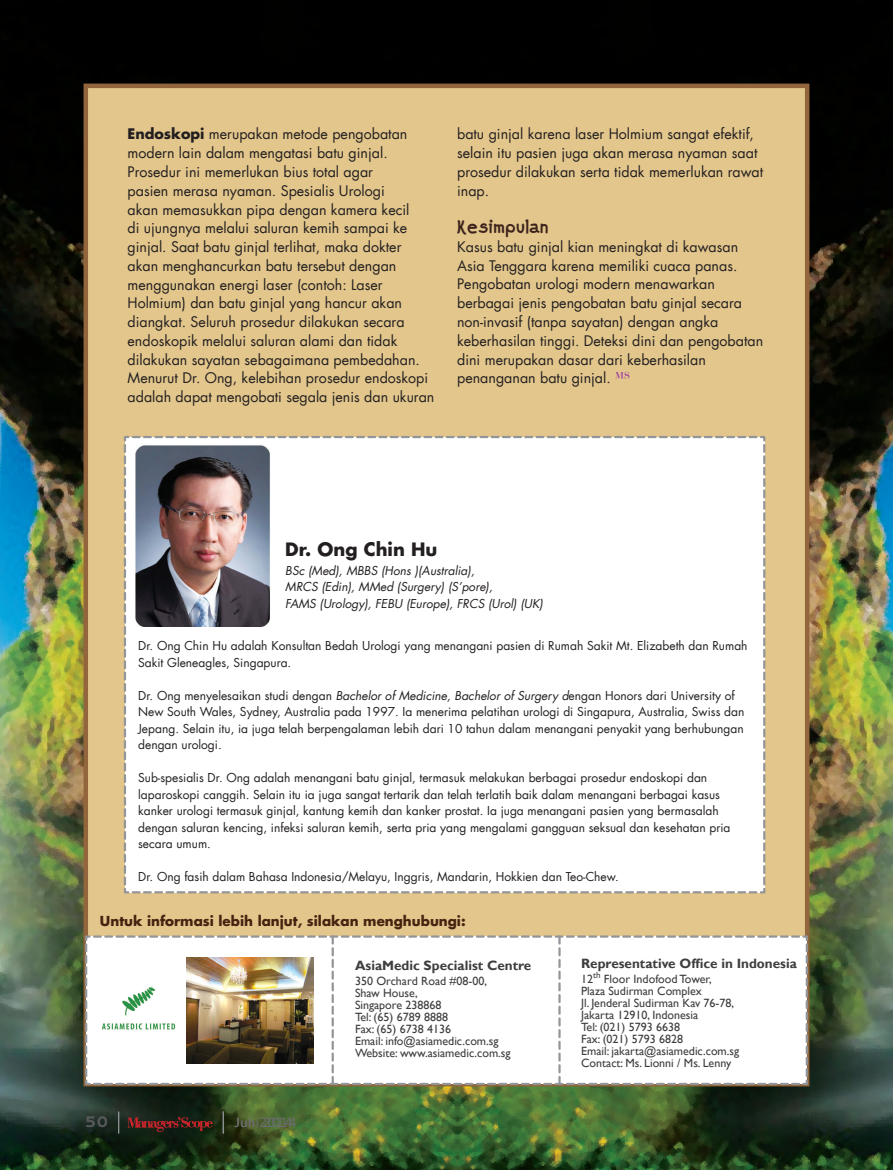
<style>
.page{position:relative;width:893px;height:1170px;background:#fff}
.page>*{position:absolute;margin:0;border:0;box-sizing:border-box;transform-origin:0 0}
.Paragraph_Style_1{font:700 18px "Futura LT";color:#231f20}
.t1{font:700 18px "Aprim";color:#3d231c}
.t2{font:700 15px "Cantarell";color:#57585a}
.Paragraph_Style_1-2{font:14.25px/18.8px "Futura LT";color:#231f20}
.Bodytex{font:700 13.5px "Gill Sans";color:#3e3e3f}
.Paragraph_Style_1-3{font:700 13.5px "Futura LT";color:#452310}
.t3{font:13.5px "Cantarell";color:#6c6d70}
.Paragraph_Style_1-4{font:12px/16.5px "Futura LT";color:#231f20}
.Bodytex-2{font:12px "Gill Sans";color:#3e3e3f}
.Paragraph_Style_1-5{font:italic 12px "Futura LT";color:#231f20}
.s1{font-weight:700}
.s2{font-style:italic}
</style>
<div class="page">
<img style="left:0;top:0;width:893px;height:1169px">
<div style="left:84px;top:84px;width:725px;height:1002px;background:#e2c68c;border:4px solid #93653c"></div>
<svg style="left:615px;top:372px;width:14px;height:7px"></svg>
<svg style="left:84px;top:934px;width:725px;height:152px"></svg>
<svg style="left:85px;top:935px;width:723px;height:149px;background:#eceae5"></svg>
<svg style="left:128px;top:1117px;width:85px;height:14px"></svg>
<svg style="left:118px;top:1111px;width:1px;height:22px"></svg>
<svg style="left:223px;top:1111px;width:1px;height:22px"></svg>
<div style="left:123px;top:436px;width:643px;height:458px;background:#fff"></div>
<img style="left:129px;top:441px;width:145px;height:185px">
<p class="Paragraph_Style_1-2" style="left:128px;top:125px;width:308px"><span class="s1">Endoskopi</span> merupakan metode pengobatan modern lain dalam mengatasi batu ginjal.<br>Prosedur ini memerlukan bius total agar<br>pasien merasa nyaman. Spesialis Urologi<br>akan memasukkan pipa dengan kamera kecil<br>di ujungnya melalui saluran kemih sampai ke ginjal. Saat batu ginjal terlihat, maka dokter akan menghancurkan batu tersebut dengan menggunakan energi laser (contoh: Laser Holmium) dan batu ginjal yang hancur akan diangkat. Seluruh prosedur dilakukan secara endoskopik melalui saluran alami dan tidak dilakukan sayatan sebagaimana pembedahan.<br>Menurut Dr. Ong, kelebihan prosedur endoskopi adalah dapat mengobati segala jenis dan ukuran</p>
<p class="Paragraph_Style_1-2" style="left:457px;top:125px;width:308px">batu ginjal karena laser Holmium sangat efektif, selain itu pasien juga akan merasa nyaman saat prosedur dilakukan serta tidak memerlukan rawat inap.</p>
<p class="t1" style="left:457px;top:216px;width:93px">Kesimpulan</p>
<p class="Paragraph_Style_1-2" style="left:457px;top:237px;width:308px">Kasus batu ginjal kian meningkat di kawasan Asia Tenggara karena memiliki cuaca panas.<br>Pengobatan urologi modern menawarkan berbagai jenis pengobatan batu ginjal secara non-invasif (tanpa sayatan) dengan angka keberhasilan tinggi. Deteksi dini dan pengobatan dini merupakan dasar dari keberhasilan penanganan batu ginjal.</p>
<p class="Paragraph_Style_1" style="left:285px;top:537px;width:154px">Dr. Ong Chin Hu</p>
<p class="Paragraph_Style_1-5" style="left:285px;top:562px;width:191px">BSc (Med), MBBS (Hons )(Australia),</p>
<p class="Paragraph_Style_1-5" style="left:285px;top:579px;width:209px">MRCS (Edin), MMed (Surgery) (S’pore),</p>
<p class="Paragraph_Style_1-5" style="left:285px;top:595px;width:259px">FAMS (Urology), FEBU (Europe), FRCS (Urol) (UK)</p>
<p class="Paragraph_Style_1-4" style="left:138px;top:637px;width:611px">Dr. Ong Chin Hu adalah Konsultan Bedah Urologi yang menangani pasien di Rumah Sakit Mt. Elizabeth dan Rumah<br>Sakit Gleneagles, Singapura.</p>
<p class="Paragraph_Style_1-4" style="left:138px;top:687px;width:608px">Dr. Ong menyelesaikan studi dengan <span class="s2">Bachelor of Medicine, Bachelor of Surgery d</span>engan Honors dari University of New South Wales, Sydney, Australia pada 1997. Ia menerima pelatihan urologi di Singapura, Australia, Swiss dan Jepang. Selain itu, ia juga telah berpengalaman lebih dari 10 tahun dalam menangani penyakit yang berhubungan dengan urologi.</p>
<p class="Paragraph_Style_1-4" style="left:138px;top:769px;width:594px">Sub-spesialis Dr. Ong adalah menangani batu ginjal, termasuk melakukan berbagai prosedur endoskopi dan laparoskopi canggih. Selain itu ia juga sangat tertarik dan telah terlatih baik dalam menangani berbagai kasus kanker urologi termasuk ginjal, kantung kemih dan kanker prostat. Ia juga menangani pasien yang bermasalah dengan saluran kencing, infeksi saluran kemih, serta pria yang mengalami gangguan seksual dan kesehatan pria secara umum.</p>
<p class="Paragraph_Style_1-4" style="left:138px;top:868px;width:482px">Dr. Ong fasih dalam Bahasa Indonesia/Melayu, Inggris, Mandarin, Hokkien dan Teo-Chew.</p>
<p class="Paragraph_Style_1-3" style="left:100px;top:911px;width:367px">Untuk informasi lebih lanjut, silakan menghubungi:</p>
<p class="Bodytex" style="left:355px;top:957px;width:178px">AsiaMedic Specialist Centre</p>
<p class="Bodytex-2" style="left:355px;top:973px;width:134px">350 Orchard Road #08-00,</p>
<p class="Bodytex-2" style="left:355px;top:985px;width:64px">Shaw House,</p>
<p class="Bodytex-2" style="left:355px;top:997px;width:88px">Singapore 238868</p>
<p class="Bodytex-2" style="left:355px;top:1009px;width:95px">Tel: (65) 6789 8888</p>
<p class="Bodytex-2" style="left:355px;top:1021px;width:97px">Fax: (65) 6738 4136</p>
<p class="Bodytex-2" style="left:355px;top:1033px;width:145px">Email: info@asiamedic.com.sg</p>
<p class="Bodytex-2" style="left:355px;top:1045px;width:157px">Website: www.asiamedic.com.sg</p>
<p class="t2" style="left:85px;top:1111px;width:24px">50</p>
<p class="t3" style="left:234px;top:1113px;width:61px">Juli 2014</p>
<p class="t3" style="left:248px;top:1113px;width:51px">ni 2014</p>
<p class="Bodytex" style="left:581px;top:955px;width:217px">Representative Office in Indonesia</p>
<p class="Bodytex-2" style="left:581px;top:971px;width:132px">12<sup>th</sup> Floor Indofood Tower,</p>
<p class="Bodytex-2" style="left:581px;top:983px;width:122px">Plaza Sudirman Complex</p>
<p class="Bodytex-2" style="left:581px;top:995px;width:154px">Jl. Jenderal Sudirman Kav 76-78,</p>
<p class="Bodytex-2" style="left:581px;top:1007px;width:119px">Jakarta 12910, Indonesia</p>
<p class="Bodytex-2" style="left:581px;top:1019px;width:101px">Tel: (021) 5793 6638</p>
<p class="Bodytex-2" style="left:581px;top:1031px;width:103px">Fax: (021) 5793 6828</p>
<p class="Bodytex-2" style="left:581px;top:1043px;width:160px">Email: jakarta@asiamedic.com.sg</p>
<p class="Bodytex-2" style="left:581px;top:1055px;width:152px">Contact: Ms. Lionni / Ms. Lenny</p>
</div>
